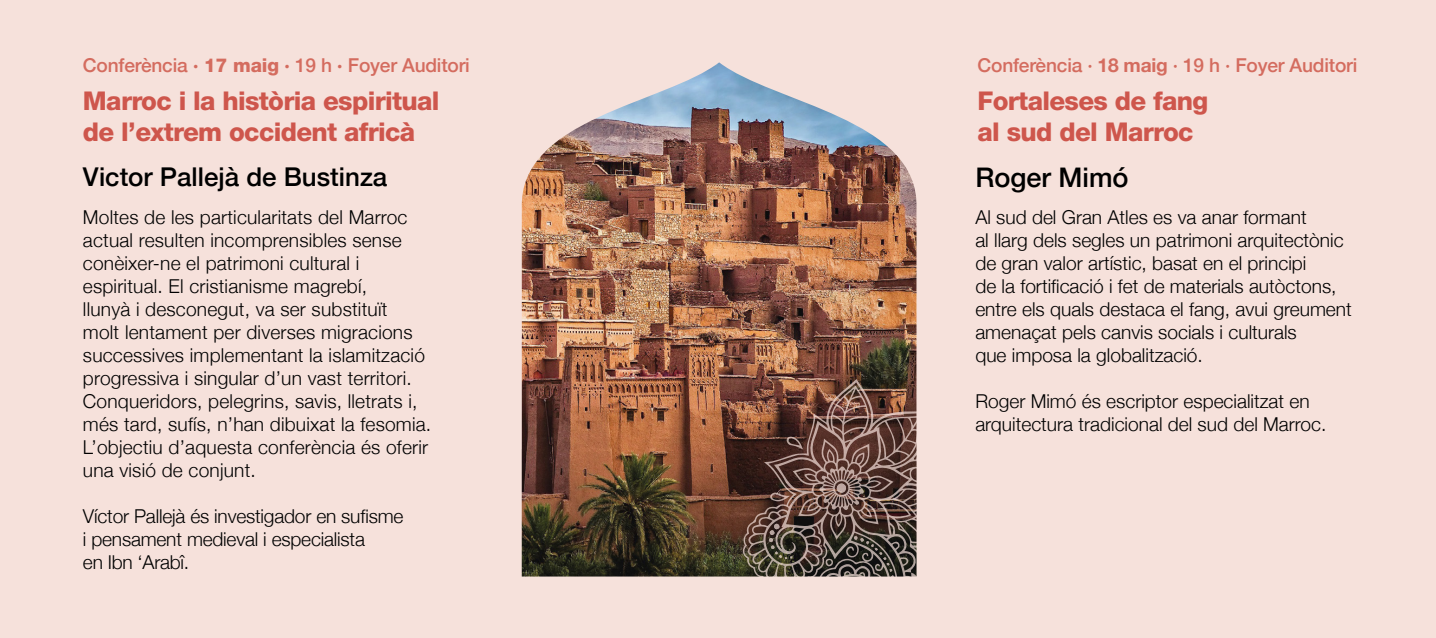
<style>
.page{position:relative;width:1436px;height:638px;background:#fff}
.page>*{position:absolute;margin:0;border:0;box-sizing:border-box;transform-origin:0 0}
.t1{font:500 27px "Helvetica Neue";color:#000}
.t2{font:800 25.88px/31.1px "Helvetica Neue LT Std";letter-spacing:-.025em;color:#ce564c}
.t3{font:500 25.88px "Helvetica Neue";color:#000}
.t4{font:300 19.12px/22.9px "Helvetica Neue";color:#000}
.t5{font:500 19.12px "Helvetica Neue";letter-spacing:-.01em;color:#d46c5f}
.s1{font-family:"Helvetica Neue LT Std";font-weight:800}
.s2{font-weight:700}
</style>
<div class="page">
<div style="left:0;top:0;width:1435px;height:638px;background:#f6e1db"></div>
<img style="left:521px;top:62px;width:396px;height:514px">
<img style="left:742px;top:379px;width:175px;height:198px">
<svg style="left:786px;top:436px;width:16px;height:13px"></svg>
<svg style="left:770px;top:492px;width:19px;height:9px"></svg>
<svg style="left:825px;top:558px;width:8px;height:9px"></svg>
<svg style="left:768px;top:523px;width:24px;height:36px"></svg>
<svg style="left:853px;top:536px;width:41px;height:41px;background:#4c4842"></svg>
<svg style="left:836px;top:483px;width:10px;height:10px"></svg>
<svg style="left:912px;top:413px;width:5px;height:164px"></svg>
<p class="t5" style="left:83px;top:49px;width:388px">Conferència <span class="s1">· 17 maig ·</span> 19 h <span class="s1">·</span> Foyer Auditori</p>
<p class="t5" style="left:977px;top:49px;width:381px">Conferència · <span class="s2">18 maig</span> · 19 h · Foyer Auditori</p>
<h2 class="t2" style="left:83px;top:85px;width:358px">Marroc i la història espiritual de l’extrem occident africà</h2>
<h2 class="t2" style="left:977px;top:85px;width:232px">Fortaleses de fang al sud del Marroc</h2>
<h2 class="t3" style="left:83px;top:156px;width:306px">Victor Pallejà de Bustinza</h2>
<h1 class="t1" style="left:975px;top:156px;width:155px">Roger Mimó</h1>
<p class="t4" style="left:83px;top:204px;width:350px">Moltes de les particularitats del Marroc actual resulten incomprensibles sense conèixer-ne el patrimoni cultural i espiritual. El cristianisme magrebí,<br>llunyà i desconegut, va ser substituït<br>molt lentament per diverses migracions successives implementant la islamització progressiva i singular d’un vast territori.<br>Conqueridors, pelegrins, savis, lletrats i, més tard, sufís, n’han dibuixat la fesomia.<br>L’objectiu d’aquesta conferència és oferir una visió de conjunt.</p>
<p class="t4" style="left:83px;top:503px;width:322px">Víctor Pallejà és investigador en sufisme i pensament medieval i especialista<br>en Ibn ‘Arabî.</p>
<p class="t4" style="left:975px;top:204px;width:378px">Al sud del Gran Atles es va anar formant<br>al llarg dels segles un patrimoni arquitectònic de gran valor artístic, basat en el principi<br>de la fortificació i fet de materials autòctons, entre els quals destaca el fang, avui greument amenaçat pels canvis socials i culturals<br>que imposa la globalització.</p>
<p class="t4" style="left:975px;top:388px;width:352px">Roger Mimó és escriptor especialitzat en arquitectura tradicional del sud del Marroc.</p>
</div>
